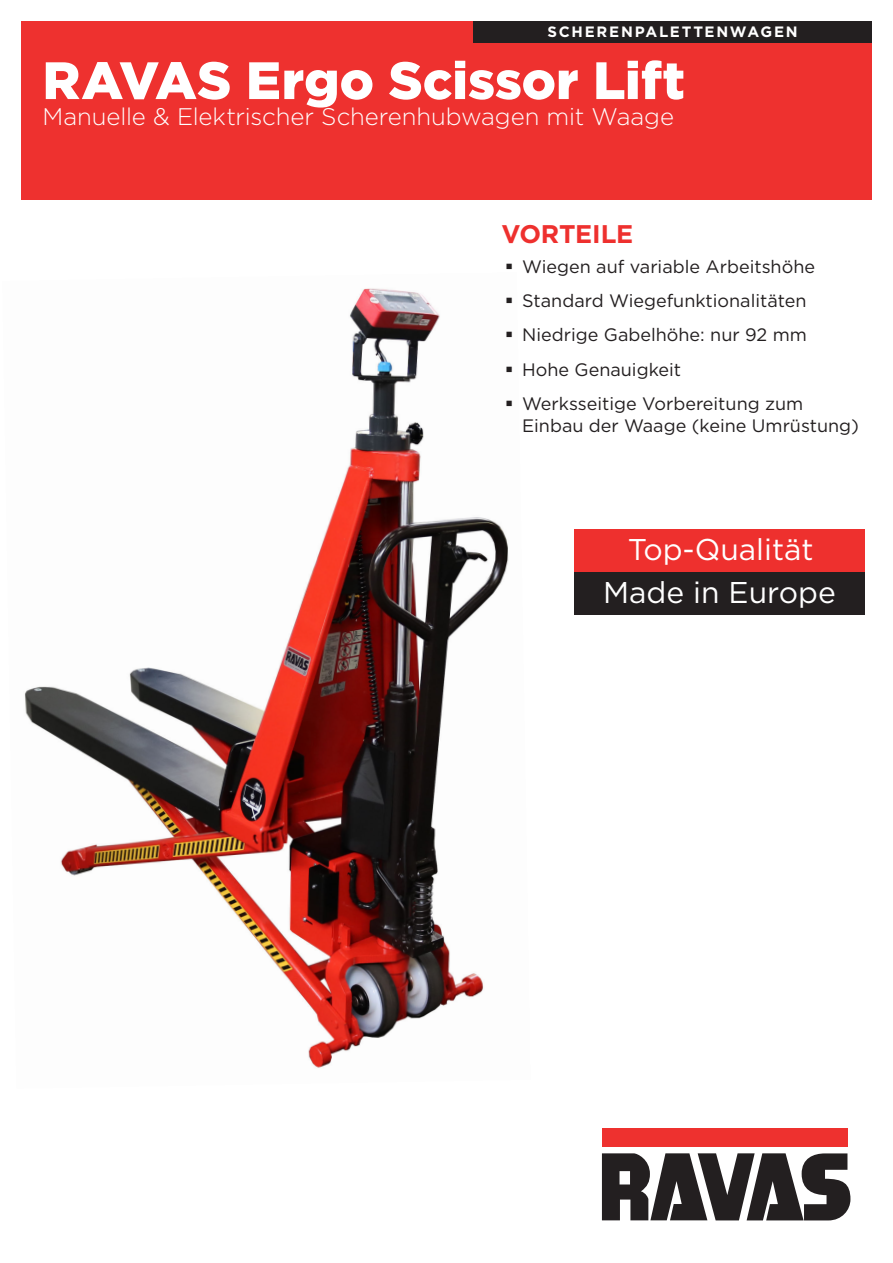
<style>
.page{position:relative;width:893px;height:1263px;background:#fff}
.page>*{position:absolute;margin:0;border:0;box-sizing:border-box;transform-origin:0 0}
.t1{font:900 52.5px "Gotham";color:#fff}
.t2{font:30px "Gotham";color:#fff}
.t3{font:700 25.5px "Gotham";letter-spacing:-.01em;color:#ee302e}
.t4{font:300 24px "Gotham";letter-spacing:-.005em;color:#fff}
.t5{font:18px/21.6px "Gotham";color:#231f20}
.t6{font:700 15px "Gotham";letter-spacing:.115em;color:#fff}
</style>
<div class="page">
<img style="left:24px;top:288px;width:485px;height:780px">
<div style="left:21px;top:21px;width:851px;height:179px;background:#ee312f"></div>
<div style="left:574px;top:529px;width:290px;height:43px;background:#ee302e"></div>
<div style="left:574px;top:572px;width:290px;height:42px;background:#231f20"></div>
<div style="left:602px;top:1128px;width:245px;height:19px;background:#ee312f"></div>
<svg style="left:602px;top:1153px;width:248px;height:67px"></svg>
<div style="left:473px;top:21px;width:399px;height:22px;background:#231f20"></div>
<svg style="left:507px;top:332px;width:2px;height:6px"></svg>
<p class="t6" style="left:548px;top:22px;width:252px">SCHERENPALETTENWAGEN</p>
<p class="t1" style="left:43px;top:44px;width:644px">RAVAS Ergo Scissor Lift</p>
<p class="t4" style="left:43px;top:101px;width:633px">Manuelle &amp; Elektrischer Scherenhubwagen mit Waage</p>
<p class="t3" style="left:502px;top:217px;width:133px">VORTEILE</p>
<p class="t5" style="left:522px;top:255px;width:294px">Wiegen auf variable Arbeitshöhe</p>
<p class="t5" style="left:522px;top:290px;width:286px">Standard Wiegefunktionalitäten</p>
<p class="t5" style="left:522px;top:324px;width:286px">Niedrige Gabelhöhe: nur 92 mm</p>
<p class="t5" style="left:522px;top:358px;width:160px">Hohe Genauigkeit</p>
<p class="t5" style="left:522px;top:393px;width:338px">Werksseitige Vorbereitung zum<br>Einbau der Waage (keine Umrüstung)</p>
<p class="t2" style="left:628px;top:531px;width:187px">Top-Qualität</p>
<p class="t2" style="left:603px;top:573px;width:234px">Made in Europe</p>
</div>
